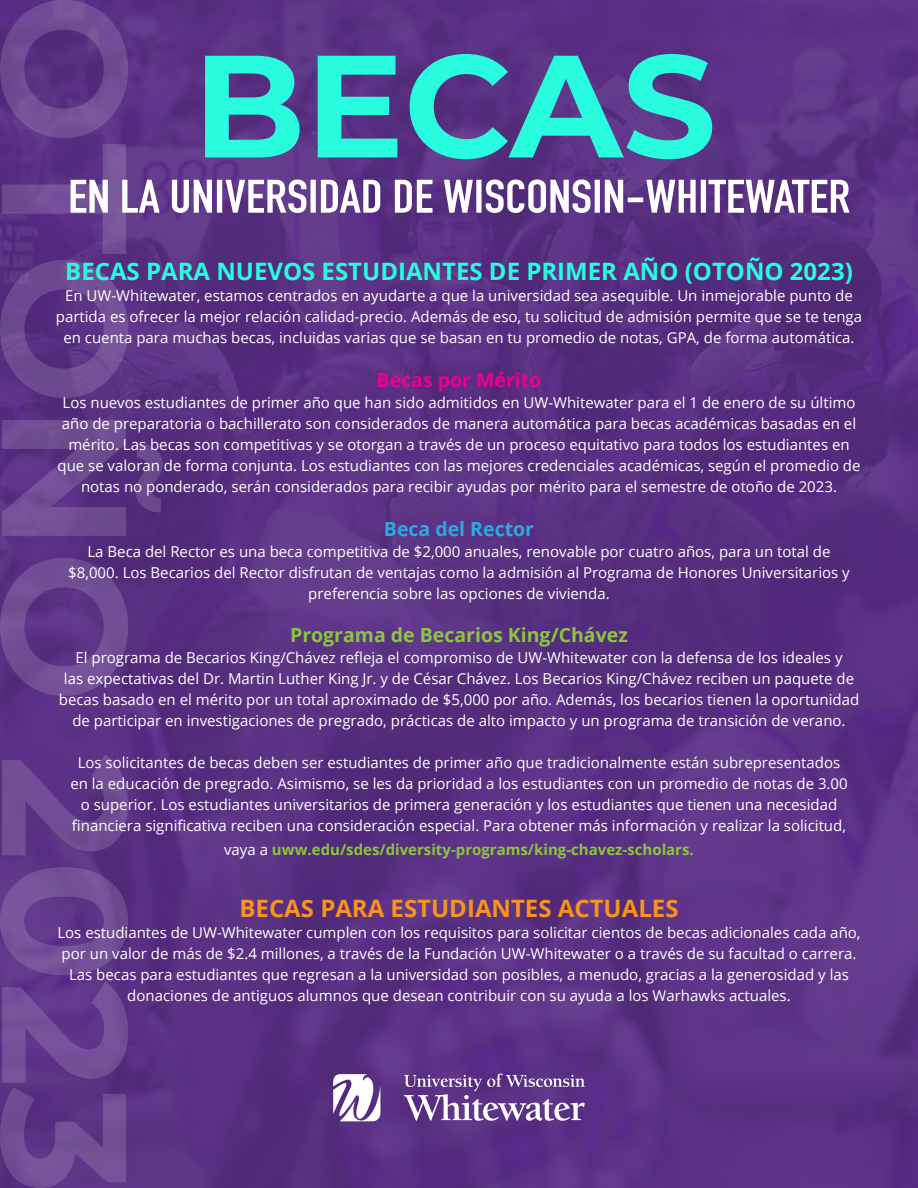
<style>
.page{position:relative;width:918px;height:1188px;background:#572c82}
.page>*{position:absolute;margin:0;border:0;box-sizing:border-box;transform-origin:0 0}
.t1{font:700 24px "Open Sans";color:#29fcde}
.t2{font:700 24px "Open Sans";color:#f8931f}
.t3{font:700 19.5px "Open Sans";color:#8cc63e}
.t4{font:700 19.5px "Open Sans";color:#ec008c}
.t5{font:700 19.5px "Open Sans";color:#29aae1}
.t6{font:15px/21px "Open Sans";color:#fff;text-align:center}
.t7{font:700 15px "Open Sans";color:#8cc63e}
.s1{font-weight:400;color:#fff}
</style>
<div class="page">
<svg style="left:0;top:0;width:163px;height:1188px"></svg>
<svg style="left:71px;top:179px;width:779px;height:34px"></svg>
<svg style="left:205px;top:56px;width:95px;height:101px"></svg>
<svg style="left:318px;top:54px;width:394px;height:105px"></svg>
<svg style="left:333px;top:1074px;width:48px;height:47px"></svg>
<svg style="left:404px;top:1074px;width:181px;height:47px"></svg>
<h2 class="t1" style="left:65px;top:255px;width:789px">BECAS PARA NUEVOS ESTUDIANTES DE PRIMER AÑO (OTOÑO 2023)</h2>
<p class="t6" style="left:56px;top:285px;width:808px">En UW-Whitewater, estamos centrados en ayudarte a que la universidad sea asequible. Un inmejorable punto de partida es ofrecer la mejor relación calidad-precio. Además de eso, tu solicitud de admisión permite que se te tenga en cuenta para muchas becas, incluidas varias que se basan en tu promedio de notas, GPA, de forma automática.</p>
<h3 class="t4" style="left:377px;top:366px;width:166px">Becas por Mérito</h3>
<p class="t6" style="left:57px;top:392px;width:805px">Los nuevos estudiantes de primer año que han sido admitidos en UW-Whitewater para el 1 de enero de su último año de preparatoria o bachillerato son considerados de manera automática para becas académicas basadas en el mérito. Las becas son competitivas y se otorgan a través de un proceso equitativo para todos los estudiantes en que se valoran de forma conjunta. Los estudiantes con las mejores credenciales académicas, según el promedio de notas no ponderado, serán considerados para recibir ayudas por mérito para el semestre de otoño de 2023.</p>
<h3 class="t5" style="left:384px;top:515px;width:152px">Beca del Rector</h3>
<p class="t6" style="left:68px;top:540px;width:783px">La Beca del Rector es una beca competitiva de $2,000 anuales, renovable por cuatro años, para un total de $8,000. Los Becarios del Rector disfrutan de ventajas como la admisión al Programa de Honores Universitarios y preferencia sobre las opciones de vivienda.</p>
<h3 class="t3" style="left:290px;top:622px;width:339px">Programa de Becarios King/Chávez</h3>
<p class="t6" style="left:75px;top:647px;width:769px">El programa de Becarios King/Chávez refleja el compromiso de UW-Whitewater con la defensa de los ideales y</p>
<p class="t6" style="left:59px;top:668px;width:802px">las expectativas del Dr. Martin Luther King Jr. y de César Chávez. Los Becarios King/Chávez reciben un paquete de becas basado en el mérito por un total aproximado de $5,000 por año. Además, los becarios tienen la oportunidad de participar en investigaciones de pregrado, prácticas de alto impacto y un programa de transición de verano.</p>
<p class="t6" style="left:70px;top:751px;width:779px">Los solicitantes de becas deben ser estudiantes de primer año que tradicionalmente están subrepresentados en la educación de pregrado. Asimismo, se les da prioridad a los estudiantes con un promedio de notas de 3.00 o superior. Los estudiantes universitarios de primera generación y los estudiantes que tienen una necesidad</p>
<p class="t6" style="left:72px;top:814px;width:776px">financiera significativa reciben una consideración especial. Para obtener más información y realizar la solicitud,</p>
<p class="t7" style="left:224px;top:839px;width:471px"><span class="s1">vaya a</span> uww.edu/sdes/diversity-programs/king-chavez-scholars.</p>
<h2 class="t2" style="left:239px;top:892px;width:441px">BECAS PARA ESTUDIANTES ACTUALES</h2>
<p class="t6" style="left:57px;top:922px;width:805px">Los estudiantes de UW-Whitewater cumplen con los requisitos para solicitar cientos de becas adicionales cada año, por un valor de más de $2.4 millones, a través de la Fundación UW-Whitewater o a través de su facultad o carrera.<br>Las becas para estudiantes que regresan a la universidad son posibles, a menudo, gracias a la generosidad y las donaciones de antiguos alumnos que desean contribuir con su ayuda a los Warhawks actuales.</p>
</div>
